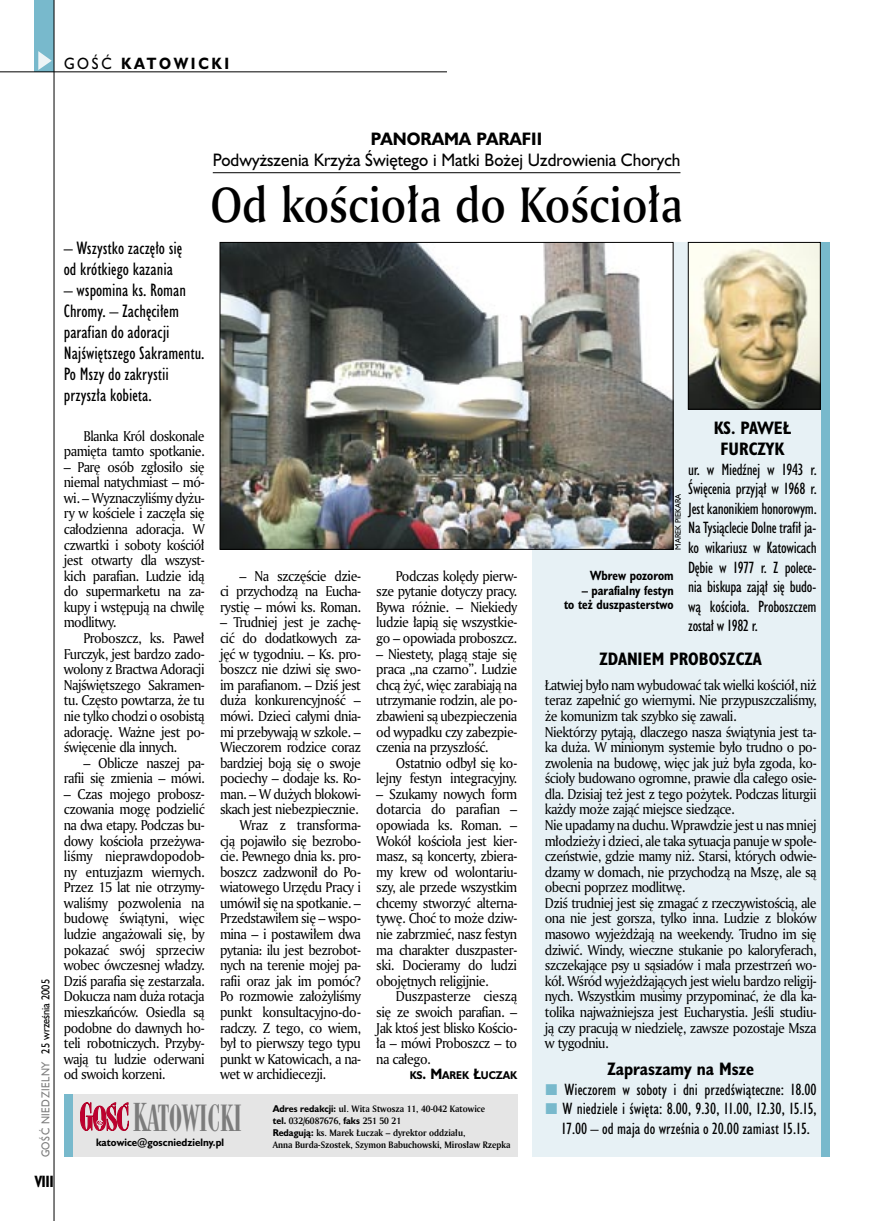
<style>
.page{position:relative;width:872px;height:1221px;background:#fff}
.page>*{position:absolute;margin:0;border:0;box-sizing:border-box;transform-origin:0 0}
._05a_tytyl_AmMd_32_pt{font:48px "Amerigo Md PL";color:#000;scale:.9 1}
._05a_tytyl_AmMd_48_pt{font:34.8px "Modern 735 PL";color:#7c7c7c;scale:.9 1}
._06-4_lead_lokal_HuCn_11_pt{font:16.5px/21px "Humanst 521 Cn PL";color:#000}
._04-3_nadtytul_lokal{font:16.5px "Humanst 521 PL";color:#000;scale:.94 1}
._04-2_tytul_ramki{font:700 16.5px/21px "Humanst 521 Cn PL";color:#000;text-align:center}
._01_body_tekst{font:700 16.5px "Humanst 521 PL";color:#000;scale:.94 1}
._03-2_body_do_ramki{font:15px/19.5px "Humanst 521 Cn PL";letter-spacing:-.005em;color:#000;text-align:justify}
._15a_temat_lewo{font:700 15px "Humanst 521 PL";letter-spacing:.2em;color:#000;scale:.9 1}
._16_pagina_lewa{font:700 15px "Humanst 521 Cn PL";color:#000;scale:.94 1}
._01_body_tekst-2{font:13.8px/15.6px "Amerigo PL";letter-spacing:-.04em;color:#000;text-align:justify;scale:.94 1}
._03-4_body_liturgii{font:13.8px/15.6px "Amerigo PL";letter-spacing:-.04em;color:#000;text-align:justify;scale:.94 1}
._09_podpis_zdjecia_HuCnB{font:700 12.3px/14.4px "Humanst 521 Cn PL";color:#000;text-align:right;scale:.94 1}
._18a_data_lewa_GOSC{font:10.5px "Humanst 521 PL";letter-spacing:.05em;color:#7c7c7c;scale:.9 1}
._18_data_lewa{font:10.5px "Humanst 521 PL";color:#000;scale:.9 1}
._12a_autor_na_koncu_HuBd{font:700 10.35px "Humanst 521 PL";color:#000;scale:.9 1}
._20a_stopka_adres{font:700 9.9px "Humanst 521 PL";color:#000;scale:.94 1}
._20b_stopka_dzial{font:700 9px "Amerigo PL";color:#000;scale:.94 1}
._09a_autor_zdjecia_Hu_5_pt{font:7.5px "Humanst 521 PL";color:#000;scale:.94 1}
.s1{font-weight:400}
.s2{font-size:13.8px}
.s3{font-size:37.05px}
.s4{font-family:"Humanst 521 PL"}
</style>
<div class="page">
<hr style="left:213px;top:172px;width:467px;height:1px;background:#000">
<div style="left:64px;top:1094px;width:453px;height:62px;background:#e5e5e5"></div>
<div style="left:64px;top:1094px;width:8px;height:62px;background:#78b9cc"></div>
<svg style="left:80px;top:1102px;width:49px;height:28px"></svg>
<div style="left:35px;top:0;width:19px;height:72px;background:#78b9cc"></div>
<svg style="left:38px;top:51px;width:14px;height:19px"></svg>
<hr style="left:54px;top:0;width:1px;height:1220px;background:#000">
<hr style="left:0;top:72px;width:447px;height:1px;background:#000">
<div style="left:532px;top:242px;width:297px;height:914px;background:#e7f1f5"></div>
<img style="left:690px;top:244px;width:128px;height:163px">
<div style="left:688px;top:242px;width:132px;height:167px;border:1px solid #000"></div>
<div style="left:821px;top:242px;width:8px;height:914px;background:#78b9cc"></div>
<img style="left:222px;top:244px;width:449px;height:303px">
<div style="left:220px;top:242px;width:453px;height:307px;border:1px solid #000"></div>
<p class="_15a_temat_lewo" style="left:64px;top:53px;width:185px"><span class="s1">GOŚĆ</span> KATOWICKI</p>
<p class="_18_data_lewa" style="left:38px;top:1053px;width:84px;rotate:-90deg">25 września 2005</p>
<p class="_18a_data_lewa_GOSC" style="left:38px;top:1157px;width:108px;rotate:-90deg">GOŚĆ NIEDZIELNY</p>
<p class="_16_pagina_lewa" style="left:35px;top:1170px;width:22px">VIII</p>
<p class="_01_body_tekst" style="left:371px;top:127px;width:184px">PANORAMA PARAFII</p>
<p class="_04-3_nadtytul_lokal" style="left:213px;top:148px;width:499px">Podwyższenia Krzyża Świętego i Matki Bożej Uzdrowienia Chorych</p>
<p class="_05a_tytyl_AmMd_32_pt" style="left:210px;top:172px;width:526px">Od kościoła do Kościoła</p>
<p class="_06-4_lead_lokal_HuCn_11_pt" style="left:64px;top:237px;width:120px">– Wszystko zaczęło się od krótkiego kazania</p>
<p class="_06-4_lead_lokal_HuCn_11_pt" style="left:64px;top:279px;width:142px">– wspomina ks. Roman<br>Chromy. – Zachęciłem parafian do adoracji<br>Najświętszego Sakramentu.<br>Po Mszy do zakrystii przyszła kobieta.</p>
<p class="_01_body_tekst-2" style="left:64px;top:427px;width:151px;text-align:right">Blanka Król doskonale pamięta tamto spotkanie.</p>
<p class="_01_body_tekst-2" style="left:64px;top:458px;width:151px">– Parę osób zgłosiło się niemal natychmiast – mó&shy;wi. – Wyznaczyliśmy dyżu&shy;ry w kościele i zaczęła się całodzienna adoracja. W czwartki i soboty kościół jest otwarty dla wszyst&shy;kich parafian. Ludzie idą do supermarketu na za&shy;kupy i wstępują na chwilę modlitwy.</p>
<p class="_01_body_tekst-2" style="left:64px;top:630px;width:151px;text-indent:20px">Proboszcz, ks. Paweł Furczyk, jest bardzo zado&shy;wolony z Bractwa Adoracji Najświętszego Sakramen&shy;tu. Często powtarza, że tu nie tylko chodzi o osobistą adorację. Ważne jest po&shy;święcenie dla innych.</p>
<p class="_01_body_tekst-2" style="left:64px;top:754px;width:151px;text-align:right">– Oblicze naszej pa&shy;rafii się zmienia – mówi.</p>
<p class="_01_body_tekst-2" style="left:64px;top:785px;width:151px">– Czas mojego probosz&shy;czowania mogę podzielić na dwa etapy. Podczas bu&shy;dowy kościoła przeżywa&shy;liśmy nieprawdopodob&shy;ny entuzjazm wiernych.<br>Przez 15 lat nie otrzymy&shy;waliśmy pozwolenia na budowę świątyni, więc ludzie angażowali się, by pokazać swój sprzeciw wobec ówczesnej władzy.<br>Dziś parafia się zestarzała.<br>Dokucza nam duża rotacja mieszkańców. Osiedla są podobne do dawnych ho&shy;teli robotniczych. Przyby&shy;wają tu ludzie oderwani od swoich korzeni.</p>
<p class="_01_body_tekst-2" style="left:220px;top:567px;width:151px;text-indent:20px">– Na szczęście dzie&shy;ci przychodzą na Eucha&shy;rystię – mówi ks. Roman.</p>
<p class="_01_body_tekst-2" style="left:220px;top:614px;width:151px">– Trudniej jest je zachę&shy;cić do dodatkowych za&shy;jęć w tygodniu. – Ks. pro&shy;boszcz nie dziwi się swo&shy;im parafianom. – Dziś jest duża konkurencyjność – mówi. Dzieci całymi dnia&shy;mi przebywają w szkole. – Wieczorem rodzice coraz bardziej boją się o swoje pociechy – dodaje ks. Ro&shy;man. – W dużych blokowi&shy;skach jest niebezpiecznie.</p>
<p class="_01_body_tekst-2" style="left:220px;top:816px;width:151px;text-indent:20px">Wraz z transforma&shy;cją pojawiło się bezrobo&shy;cie. Pewnego dnia ks. pro&shy;boszcz zadzwonił do Po&shy;wiatowego Urzędu Pracy i umówił się na spotkanie. – Przedstawiłem się – wspo&shy;mina – i postawiłem dwa pytania: ilu jest bezrobot&shy;nych na terenie mojej pa&shy;rafii oraz jak im pomóc?<br>Po rozmowie założyliśmy punkt konsultacyjno-do&shy;radczy. Z tego, co wiem, był to pierwszy tego typu punkt w Katowicach, a na&shy;wet w archidiecezji.</p>
<p class="_01_body_tekst-2" style="left:376px;top:567px;width:151px;text-indent:20px">Podczas kolędy pierw&shy;sze pytanie dotyczy pracy.<br>Bywa różnie. – Niekiedy ludzie łapią się wszystkie&shy;go – opowiada proboszcz.</p>
<p class="_01_body_tekst-2" style="left:376px;top:645px;width:151px">– Niestety, plagą staje się praca „na czarno”. Ludzie chcą żyć, więc zarabiają na utrzymanie rodzin, ale po&shy;zbawieni są ubezpieczenia od wypadku czy zabezpie&shy;czenia na przyszłość.</p>
<p class="_01_body_tekst-2" style="left:376px;top:754px;width:151px;text-align:right">Ostatnio odbył się ko&shy;lejny festyn integracyjny.</p>
<p class="_01_body_tekst-2" style="left:376px;top:785px;width:151px">– Szukamy nowych form dotarcia do parafian – opowiada ks. Roman. – Wokół kościoła jest kier&shy;masz, są koncerty, zbiera&shy;my krew od wolontariu&shy;szy, ale przede wszystkim chcemy stworzyć alterna&shy;tywę. Choć to może dziw&shy;nie zabrzmieć, nasz festyn ma charakter duszpaster&shy;ski. Docieramy do ludzi obojętnych religijnie.</p>
<p class="_01_body_tekst-2" style="left:376px;top:988px;width:151px;text-indent:20px">Duszpasterze cieszą się ze swoich parafian. – Jak ktoś jest blisko Kościo&shy;ła – mówi Proboszcz – to na całego.</p>
<p class="_12a_autor_na_koncu_HuBd" style="left:410px;top:1068px;width:121px">KS<span class="s2">. M</span>AREK <span class="s2">Ł</span>UCZAK</p>
<p class="_05a_tytyl_AmMd_48_pt" style="left:133px;top:1096px;width:123px"><span class="s3">K</span>ATOWICKI</p>
<p class="_20a_stopka_adres" style="left:96px;top:1135px;width:138px">katowice@goscniedzielny.pl</p>
<p class="_20b_stopka_dzial" style="left:273px;top:1102px;width:228px"><span class="s4">Adres redakcji:</span> ul. Wita Stwosza 11, 40-042 Katowice</p>
<p class="_20b_stopka_dzial" style="left:273px;top:1114px;width:138px"><span class="s4">tel.</span> 032/6087676, <span class="s4">faks</span> 251 50 21</p>
<p class="_20b_stopka_dzial" style="left:273px;top:1126px;width:206px"><span class="s4">Redagują:</span> ks. Marek Łuczak – dyrektor oddziału,</p>
<p class="_20b_stopka_dzial" style="left:273px;top:1138px;width:254px">Anna Burda-Szostek, Szymon Babuchowski, Mirosław Rzepka</p>
<p class="_04-2_tytul_ramki" style="left:713px;top:417px;width:79px">KS. PAWEŁ<br>FURCZYK</p>
<p class="_03-2_body_do_ramki" style="left:688px;top:459px;width:130px">ur. w Miedźnej w 1943 r.<br>Święcenia przyjął w 1968 r.<br>Jest kanonikiem honorowym.<br>Na Tysiąclecie Dolne trafił ja&shy;ko wikariusz w Katowicach Dębie w 1977 r. Z polece&shy;nia biskupa zajął się budo&shy;wą kościoła. Proboszczem został w 1982 r.</p>
<p class="_09a_autor_zdjecia_Hu_5_pt" style="left:673px;top:549px;width:61px;rotate:-90deg">MAREK PIEKARA</p>
<p class="_09_podpis_zdjecia_HuCnB" style="left:590px;top:568px;width:90px">Wbrew pozorom</p>
<p class="_09_podpis_zdjecia_HuCnB" style="left:564px;top:582px;width:118px">– parafialny festyn<br>to też duszpasterstwo</p>
<p class="_04-2_tytul_ramki" style="left:599px;top:647px;width:164px">ZDANIEM PROBOSZCZA</p>
<p class="_03-4_body_liturgii" style="left:545px;top:676px;width:291px">Łatwiej było nam wybudować tak wielki kościół, niż teraz zapełnić go wiernymi. Nie przypuszczaliśmy, że komunizm tak szybko się zawali.</p>
<p class="_03-4_body_liturgii" style="left:545px;top:723px;width:291px">Niektórzy pytają, dlaczego nasza świątynia jest ta&shy;ka duża. W minionym systemie było trudno o po&shy;zwolenia na budowę, więc jak już była zgoda, ko&shy;ścioły budowano ogromne, prawie dla całego osie&shy;dla. Dzisiaj też jest z tego pożytek. Podczas liturgii każdy może zająć miejsce siedzące.</p>
<p class="_03-4_body_liturgii" style="left:545px;top:816px;width:291px">Nie upadamy na duchu. Wprawdzie jest u nas mniej młodzieży i dzieci, ale taka sytuacja panuje w społe&shy;czeństwie, gdzie mamy niż. Starsi, których odwie&shy;dzamy w domach, nie przychodzą na Mszę, ale są obecni poprzez modlitwę.</p>
<p class="_03-4_body_liturgii" style="left:545px;top:894px;width:291px">Dziś trudniej jest się zmagać z rzeczywistością, ale ona nie jest gorsza, tylko inna. Ludzie z bloków masowo wyjeżdżają na weekendy. Trudno im się dziwić. Windy, wieczne stukanie po kaloryferach, szczekające psy u sąsiadów i mała przestrzeń wo&shy;kół. Wśród wyjeżdżających jest wielu bardzo religij&shy;nych. Wszystkim musimy przypominać, że dla ka&shy;tolika najważniejsza jest Eucharystia. Jeśli studiu&shy;ją czy pracują w niedzielę, zawsze pozostaje Msza w tygodniu.</p>
<p class="_04-2_tytul_ramki" style="left:607px;top:1057px;width:148px">Zapraszamy na Msze</p>
<p class="_03-2_body_do_ramki" style="left:561px;top:1079px;width:257px">Wieczorem w soboty i dni przedświąteczne: 18.00<br>W niedziele i święta: 8.00, 9.30, 11.00, 12.30, 15.15, 17.00 – od maja do września o 20.00 zamiast 15.15.</p>
</div>
